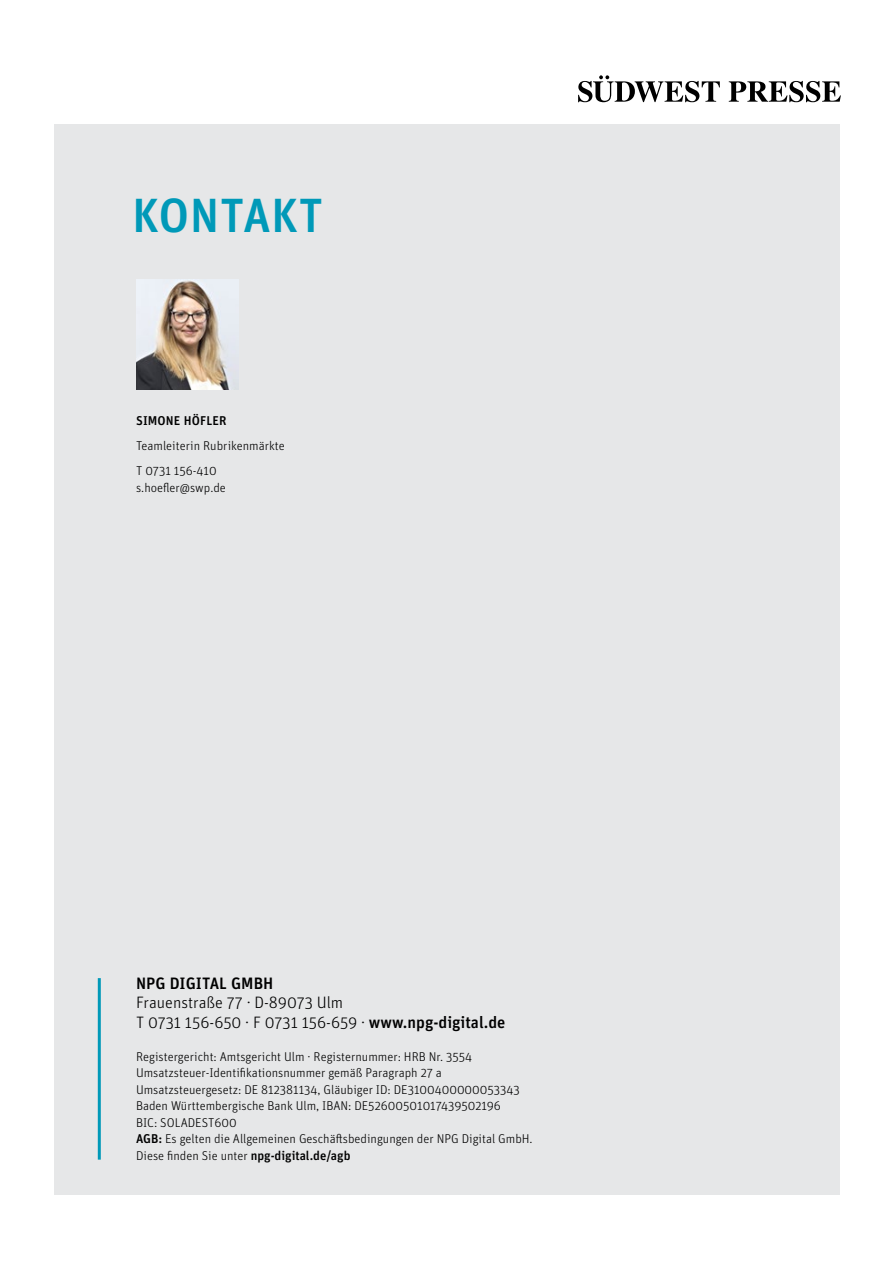
<style>
.page{position:relative;width:893px;height:1263px;background:#fff}
.page>*{position:absolute;margin:0;border:0;box-sizing:border-box;transform-origin:0 0}
._01_HL_32{font:500 48px "Unit Pro";letter-spacing:.01em;color:#0099b8}
._04_Tabellentext_Pre{font:300 16.5px "Unit Pro";color:#000}
._04_Tabellentext_Pre-2{font:500 16.5px "Unit Pro";color:#000}
._04_Tabellentext_Pre-3{font:300 12.75px/16.5px "Unit Pro";color:#000}
._03_Fließtext_8_5{font:300 12.75px/16.5px "Unit Pro";color:#000}
._03_Fließtext_8_5-2{font:500 12.75px "Unit Pro";letter-spacing:.01em;color:#000}
.s1{font-weight:500}
</style>
<div class="page">
<div style="left:54px;top:124px;width:785px;height:1071px;background:#e6e7e8"></div>
<svg style="left:578px;top:75px;width:263px;height:27px"></svg>
<hr style="left:98px;top:978px;width:3px;height:181px;background:#0099b8">
<img style="left:136px;top:279px;width:102px;height:111px">
<p class="_01_HL_32" style="left:132px;top:181px;width:193px">KONTAKT</p>
<p class="_03_Fließtext_8_5-2" style="left:136px;top:411px;width:92px">SIMONE HÖFLER</p>
<p class="_03_Fließtext_8_5" style="left:136px;top:437px;width:150px">Teamleiterin Rubrikenmärkte</p>
<p class="_03_Fließtext_8_5" style="left:136px;top:462px;width:91px">T 0731 156-410 s.hoefler@swp.de</p>
<p class="_04_Tabellentext_Pre-2" style="left:136px;top:971px;width:139px">NPG DIGITAL GMBH</p>
<p class="_04_Tabellentext_Pre" style="left:136px;top:992px;width:209px">Frauenstraße 77 · D-89073 Ulm</p>
<p class="_04_Tabellentext_Pre" style="left:136px;top:1011px;width:371px">T 0731 156-650 · F 0731 156-659 · <span class="s1">www.npg-digital.de</span></p>
<p class="_04_Tabellentext_Pre-3" style="left:136px;top:1048px;width:337px">Registergericht: Amtsgericht Ulm · Registernummer: HRB Nr. 3554</p>
<p class="_04_Tabellentext_Pre-3" style="left:136px;top:1064px;width:398px">Umsatzsteuer-Identifikationsnummer gemäß Paragraph 27 a Umsatzsteuergesetz: DE 812381134, Gläubiger ID: DE3100400000053343<br>Baden Württembergische Bank Ulm, IBAN: DE52600501017439502196<br>BIC: SOLADEST600<br><span class="s1">AGB:</span> Es gelten die Allgemeinen Geschäftsbedingungen der NPG Digital GmbH.<br>Diese finden Sie unter <span class="s1">npg-digital.de/agb</span></p>
</div>
